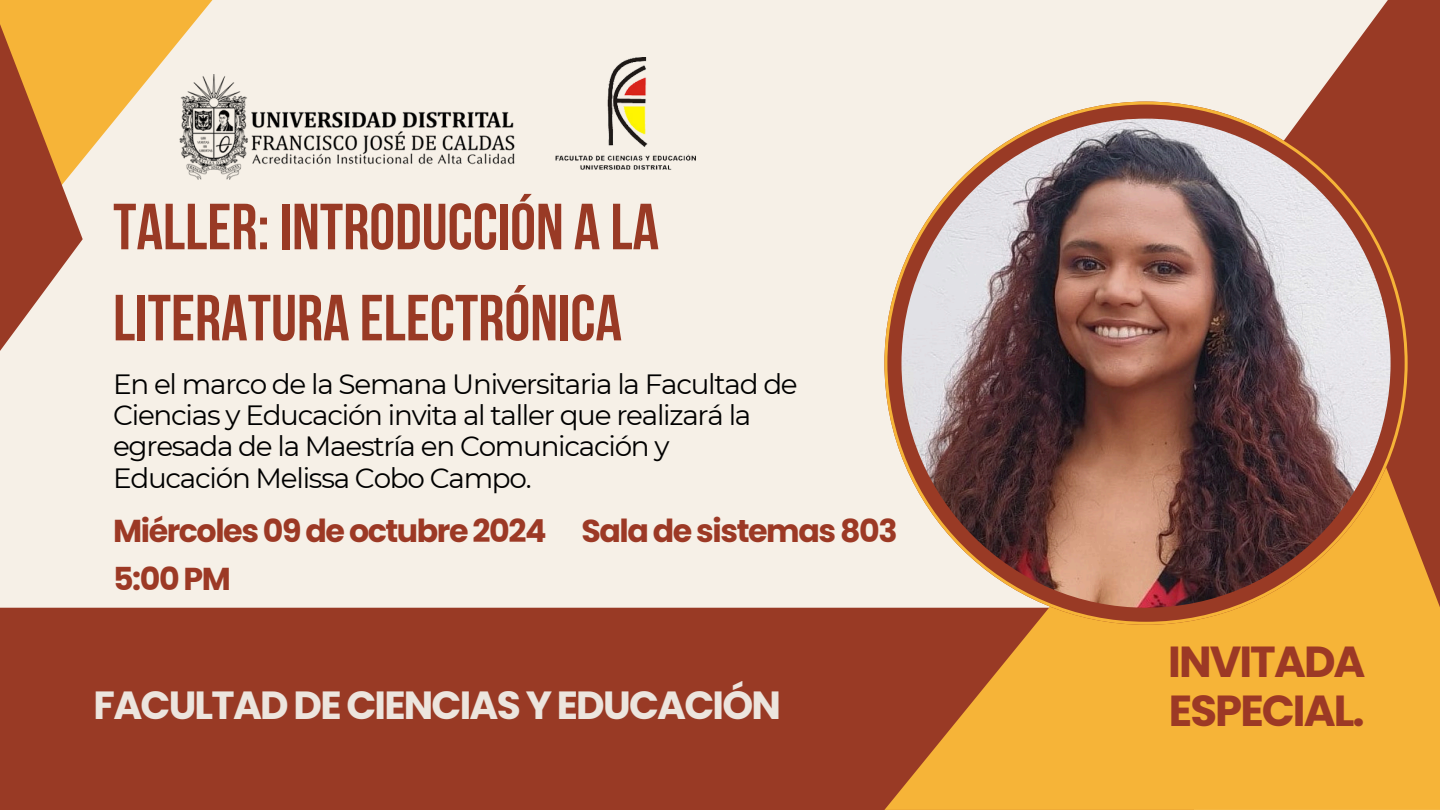
<style>
.page{position:relative;width:1440px;height:810px;background:#f6f0e7}
.page>*{position:absolute;margin:0;border:0;box-sizing:border-box;transform-origin:0 0}
.t1{font:65.1px/91.1px "Bebas Neue Cyrillic";color:#993a25}
.t2{font:700 43.4px "Poppins";letter-spacing:-.045em;color:#9c3925}
.t3{font:700 39.3px "Poppins";letter-spacing:-.045em;color:#ece5de}
.t4{font:700 31.7px "Poppins";letter-spacing:-.045em;color:#9c3925}
.t5{font:27.8px/31.3px "Montserrat";letter-spacing:-.045em;color:#000}
</style>
<div class="page">
<div style="left:0;top:608px;width:884px;height:202px;background:#993a25"></div>
<svg style="left:884px;top:101px;width:384px;height:709px;background:#e39c35"></svg>
<svg style="left:1268px;top:0;width:172px;height:810px;background:#d48f47"></svg>
<svg style="left:83px;top:0;width:130px;height:159px;fill:#f6b438"></svg>
<svg style="left:0;top:0;width:83px;height:351px"></svg>
<svg style="left:884px;top:102px;width:524px;height:523px"></svg>
<img style="left:902px;top:119px;width:489px;height:489px;border-radius:50%">
<img style="left:179px;top:74px;width:336px;height:106px">
<img style="left:555px;top:57px;width:140px;height:113px">
<p class="t1" style="left:113px;top:187px;width:548px">TALLER: INTRODUCCIÓN A LA<br>LITERATURA ELECTRÓNICA</p>
<p class="t5" style="left:113px;top:368px;width:686px">En el marco de la Semana Universitaria la Facultad de Ciencias y Educación invita al taller que realizará la egresada de la Maestría en Comunicación y Educación Melissa Cobo Campo.</p>
<h2 class="t4" style="left:113px;top:509px;width:435px">Miércoles 09 de octubre 2024</h2>
<p class="t4" style="left:113px;top:556px;width:119px">5:00 PM</p>
<p class="t4" style="left:581px;top:509px;width:318px">Sala de sistemas 803</p>
<h4 class="t3" style="left:94px;top:678px;width:689px">FACULTAD DE CIENCIAS Y EDUCACIÓN</h4>
<h4 class="t2" style="left:1168px;top:631px;width:199px">INVITADA</h4>
<h4 class="t2" style="left:1169px;top:680px;width:197px">ESPECIAL.</h4>
</div>
